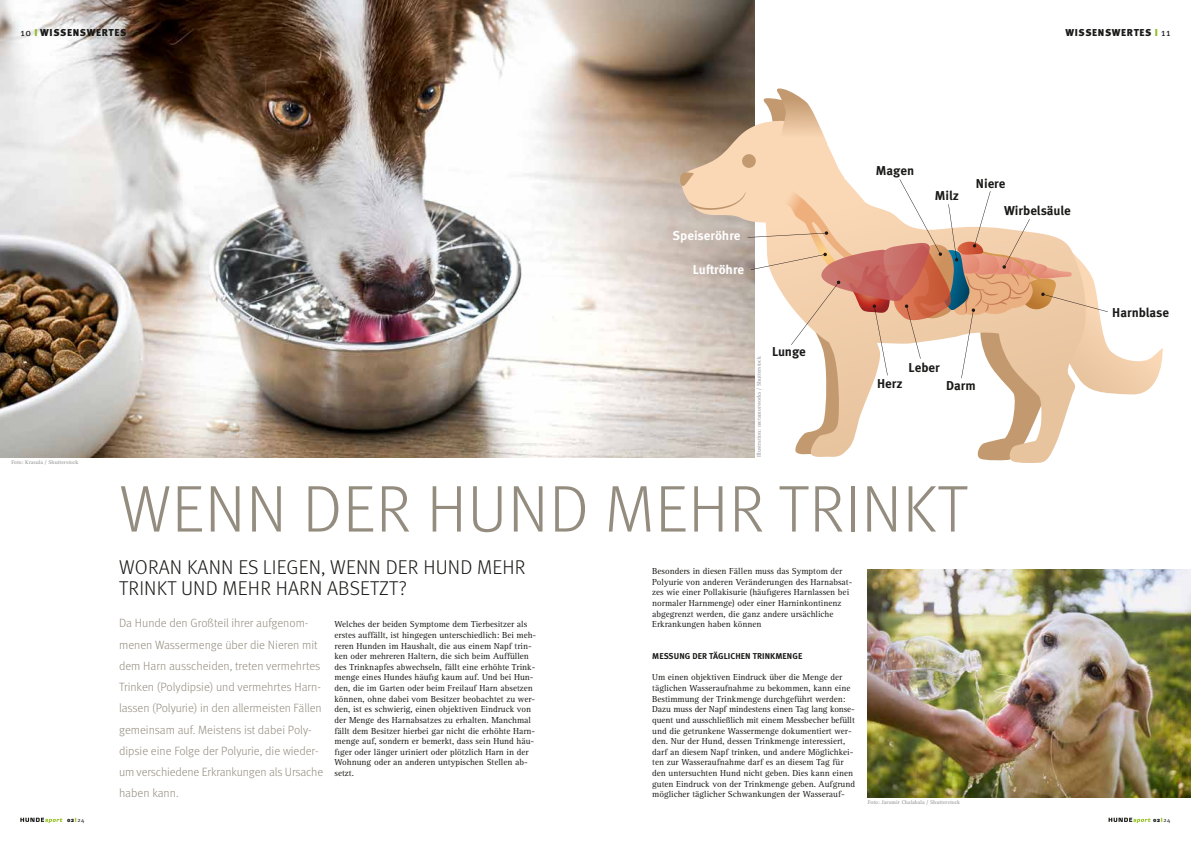
<style>
.page{position:relative;width:1191px;height:842px;background:#fff}
.page>*{position:absolute;margin:0;border:0;box-sizing:border-box;transform-origin:0 0}
.t1{font:300 66px "Meta Pro";letter-spacing:.01em;color:#948c7f}
.t2{font:300 20px/21.3px "Meta Pro";letter-spacing:.01em;color:#1a1a18}
.t3{font:700 12.9px "Meta Pro";color:#1a1a18}
.t4{font:700 12.9px "Meta Pro";letter-spacing:-.005em;color:#fff}
.t5{font:300 12px/21.3px "Meta Pro";letter-spacing:-.005em;color:#948c7f}
.t6{font:900 10px "Meta Pro";letter-spacing:.06em;color:#1a1a18}
.t7{font:9px/10.6px "Rotis Serif Pro";color:#1a1a18}
.t8{font:700 8.5px "Meta Pro";letter-spacing:.01em;color:#1a1a18}
.t9{font:900 6px "Meta Pro";letter-spacing:.05em;color:#1a1a18}
.t10{font:700 5.5px "Rotis Serif Pro";color:#9c9d9d}
.s1{font-weight:400}
.s2{color:#8fba1c}
.s3{font-family:"Meta Pro Norm";font-weight:400}
</style>
<div class="page">
<svg style="left:20px;top:818px;width:42px;height:5px"></svg>
<svg style="left:1108px;top:818px;width:42px;height:5px"></svg>
<img style="left:0;top:0;width:754px;height:457px">
<svg style="left:679px;top:88px;width:484px;height:373px"></svg>
<img style="left:867px;top:569px;width:324px;height:228px">
<p class="t6" style="left:21px;top:24px;width:107px"><span class="s1">10</span> <span class="s2">I</span> WISSENSWERTES</p>
<p class="t6" style="left:1065px;top:24px;width:107px">WISSENSWERTES <span class="s2">I</span> <span class="s1">11</span></p>
<p class="t10" style="left:11px;top:459px;width:68px">Foto: Krasula / Shutterstock</p>
<h3 class="t4" style="left:672px;top:226px;width:69px">Speiseröhre</h3>
<h3 class="t4" style="left:693px;top:259px;width:53px">Lu röhre</h3>
<p class="t10" style="left:755px;top:457px;width:102px;rotate:-90deg">Illustration: metamorworks / Shutterstock</p>
<h3 class="t3" style="left:772px;top:342px;width:35px">Lunge</h3>
<h3 class="t3" style="left:876px;top:161px;width:40px">Magen</h3>
<h3 class="t3" style="left:935px;top:186px;width:26px">Milz</h3>
<h3 class="t3" style="left:975px;top:173px;width:31px">Niere</h3>
<h3 class="t3" style="left:1004px;top:200px;width:68px">Wirbelsäule</h3>
<h3 class="t3" style="left:908px;top:357px;width:33px">Leber</h3>
<h3 class="t3" style="left:877px;top:374px;width:27px">Herz</h3>
<h3 class="t3" style="left:946px;top:375px;width:31px">Darm</h3>
<h1 class="t1" style="left:119px;top:461px;width:849px">WENN DER HUND MEHR TRINKT</h1>
<h2 class="t2" style="left:119px;top:555px;width:408px">WORAN KANN ES LIEGEN, WENN DER HUND MEHR<br>TRINKT UND MEHR HARN ABSETZT?</h2>
<p class="t5" style="left:119px;top:612px;width:206px">Da Hunde den Großteil ihrer aufgenom&shy;menen Wassermenge über die Nieren mit dem Harn ausscheiden, treten vermehrtes Trinken (Polydipsie) und vermehrtes Harn&shy;lassen (Polyurie) in den allermeisten Fällen gemeinsam auf. Meistens ist dabei Poly&shy;dipsie eine Folge der Polyurie, die wieder&shy;um verschiedene Erkrankungen als Ursache haben kann.</p>
<p class="t7" style="left:334px;top:619px;width:203px">Welches der beiden Symptome dem Tierbesitzer als erstes auffällt, ist hingegen unterschiedlich: Bei meh&shy;reren Hunden im Haushalt, die aus einem Napf trin&shy;ken oder mehreren Haltern, die sich beim Auffüllen des Trinknapfes abwechseln, fällt eine erhöhte Trink&shy;menge eines Hundes häufig kaum auf. Und bei Hun&shy;den, die im Garten oder beim Freilauf Harn absetzen können, ohne dabei vom Besitzer beobachtet zu wer&shy;den, ist es schwierig, einen objektiven Eindruck von der Menge des Harnabsatzes zu erhalten. Manchmal fällt dem Besitzer hierbei gar nicht die erhöhte Harn&shy;menge auf, sondern er bemerkt, dass sein Hund häu&shy;figer oder länger uriniert oder plötzlich Harn in der Wohnung oder an anderen untypischen Stellen ab&shy;setzt.</p>
<p class="t7" style="left:652px;top:566px;width:202px">Besonders in diesen Fällen muss das Symptom der Polyurie von anderen Veränderungen des Harnabsat&shy;zes wie einer Pollakisurie (häufigeres Harnlassen bei normaler Harnmenge) oder einer Harninkontinenz abgegrenzt werden, die ganz andere ursächliche Erkrankungen haben können</p>
<p class="t8" style="left:652px;top:649px;width:152px">MESSUNG DER TÄGLICHEN TRINKMENGE</p>
<p class="t7" style="left:652px;top:672px;width:204px">Um einen objektiven Eindruck über die Menge der täglichen Wasseraufnahme zu bekommen, kann eine Bestimmung der Trinkmenge durchgeführt werden:<br>Dazu muss der Napf mindestens einen Tag lang konse&shy;quent und ausschließlich mit einem Messbecher befüllt und die getrunkene Wassermenge dokumentiert wer&shy;den. Nur der Hund, dessen Trinkmenge interessiert, darf an diesem Napf trinken, und andere Möglichkei&shy;ten zur Wasseraufnahme darf es an diesem Tag für den untersuchten Hund nicht geben. Dies kann einen guten Eindruck von der Trinkmenge geben. Aufgrund möglicher täglicher Schwankungen der Wasserauf-</p>
<p class="t10" style="left:867px;top:799px;width:94px">Foto: Jaromir Chalabala / Shutterstock</p>
<h3 class="t3" style="left:1112px;top:303px;width:58px">Harnblase</h3>
<p class="t9" style="left:67px;top:815px;width:19px">02<span class="s2">I</span><span class="s3">24</span></p>
<p class="t9" style="left:1153px;top:815px;width:19px">02<span class="s2">I</span><span class="s3">24</span></p>
</div>
